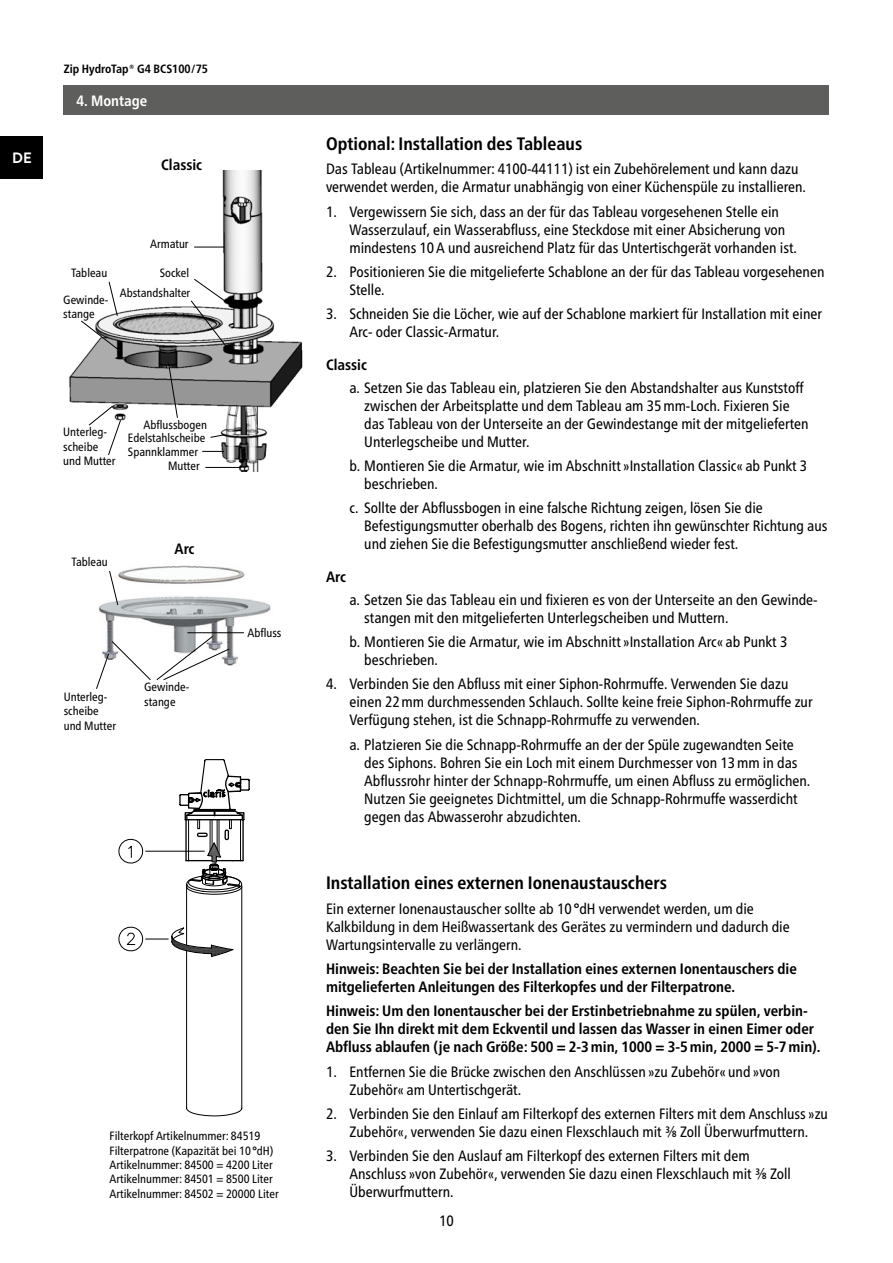
<style>
.page{position:relative;width:893px;height:1263px;background:#fff}
.page>*{position:absolute;margin:0;border:0;box-sizing:border-box;transform-origin:0 0}
.t1{font:700 condensed 18px "Frutiger Neue LTW1 G";color:#000}
.t2{font:condensed 15px/18px "Frutiger Neue LTW1 G";color:#000}
.t3{font:700 condensed 15px/18px "Frutiger Neue LTW1 G";color:#000}
.t4{font:700 condensed 15px "Frutiger Neue LTW1 G";color:#fff}
.t5{font:700 15px "Brandon Text";color:#fff}
.t6{font:condensed 12px/14.4px "Frutiger Neue LTW1 G";color:#000}
.t7{font:700 condensed 12px "Frutiger Neue LTW1 G";color:#000}
</style>
<div class="page">
<div style="left:0;top:136px;width:43px;height:43px;background:#000"></div>
<div style="left:64px;top:85px;width:765px;height:30px;background:#5e5e5d"></div>
<svg style="left:119px;top:759px;width:131px;height:357px"></svg>
<img style="left:69px;top:170px;width:234px;height:301px">
<svg style="left:191px;top:279px;width:39px;height:72px"></svg>
<svg style="left:168px;top:363px;width:10px;height:55px"></svg>
<svg style="left:81px;top:281px;width:39px;height:70px"></svg>
<svg style="left:210px;top:434px;width:15px;height:4px"></svg>
<svg style="left:202px;top:451px;width:22px;height:1px"></svg>
<hr style="left:194px;top:247px;width:31px;height:1px;background:#000">
<hr style="left:205px;top:467px;width:36px;height:1px;background:#000">
<svg style="left:88px;top:406px;width:33px;height:49px"></svg>
<img style="left:98px;top:565px;width:173px;height:101px">
<svg style="left:109px;top:570px;width:9px;height:35px"></svg>
<hr style="left:187px;top:632px;width:57px;height:1px;background:#000">
<svg style="left:96px;top:636px;width:134px;height:53px"></svg>
<p class="t5" style="left:12px;top:147px;width:21px">DE</p>
<p class="t7" style="left:64px;top:62px;width:146px">Zip HydroTap® G4 BCS100/75</p>
<p class="t4" style="left:77px;top:92px;width:72px">4. Montage</p>
<p class="t3" style="left:161px;top:156px;width:43px">Classic</p>
<p class="t6" style="left:150px;top:236px;width:40px">Armatur</p>
<p class="t6" style="left:71px;top:265px;width:38px">Tableau</p>
<p class="t6" style="left:160px;top:265px;width:31px">Sockel</p>
<p class="t6" style="left:63px;top:292px;width:46px">Gewinde&shy;stange</p>
<p class="t6" style="left:120px;top:286px;width:72px">Abstandshalter</p>
<p class="t6" style="left:63px;top:425px;width:54px">Unterleg&shy;scheibe und Mutter</p>
<p class="t6" style="left:144px;top:417px;width:65px">Abflussbogen</p>
<p class="t6" style="left:128px;top:445px;width:73px;line-height:14px;text-align:right">Spannklammer<br>Mutter</p>
<p class="t6" style="left:128px;top:431px;width:79px">Edelstahlscheibe</p>
<p class="t6" style="left:71px;top:554px;width:38px">Tableau</p>
<p class="t3" style="left:175px;top:540px;width:21px">Arc</p>
<p class="t6" style="left:64px;top:689px;width:54px">Unterleg&shy;scheibe und Mutter</p>
<p class="t6" style="left:144px;top:680px;width:46px">Gewinde&shy;stange</p>
<p class="t6" style="left:247px;top:626px;width:35px">Abfluss</p>
<p class="t6" style="left:110px;top:1129px;width:171px">Filterkopf Artikelnummer: 84519<br>Filterpatrone (Kapazität bei 10 °dH)<br>Artikelnummer: 84500 = 4200 Liter Artikelnummer: 84501 = 8500 Liter Artikelnummer: 84502 = 20000 Liter</p>
<p class="t1" style="left:326px;top:133px;width:258px">Optional: Installation des Tableaus</p>
<p class="t2" style="left:326px;top:160px;width:481px">Das Tableau (Artikelnummer: 4100-44111) ist ein Zubehörelement und kann dazu verwendet werden, die Armatur unabhängig von einer Küchenspüle zu installieren.</p>
<p class="t2" style="left:349px;top:202px;width:449px;text-indent:-23px">1. Vergewissern Sie sich, dass an der für das Tableau vorgesehenen Stelle ein<br>Wasserzulauf, ein Wasserabfluss, eine Steckdose mit einer Absicherung von mindestens 10A und ausreichend Platz für das Untertischgerät vorhanden ist.</p>
<p class="t2" style="left:349px;top:263px;width:476px;text-indent:-23px">2. Positionieren Sie die mitgelieferte Schablone an der für das Tableau vorgesehenen<br>Stelle.</p>
<p class="t2" style="left:349px;top:305px;width:474px;text-indent:-23px">3. Schneiden Sie die Löcher, wie auf der Schablone markiert für Installation mit einer<br>Arc- oder Classic-Armatur.</p>
<p class="t3" style="left:326px;top:356px;width:43px">Classic</p>
<p class="t2" style="left:364px;top:378px;width:446px;text-indent:-15px">a. Setzen Sie das Tableau ein, platzieren Sie den Abstandshalter aus Kunststoff zwischen der Arbeitsplatte und dem Tableau am 35mm-Loch. Fixieren Sie das Tableau von der Unterseite an der Gewindestange mit der mitgelieferten Unterlegscheibe und Mutter.</p>
<p class="t2" style="left:364px;top:457px;width:445px;text-indent:-15px">b. Montieren Sie die Armatur, wie im Abschnitt »Installation Classic« ab Punkt 3 beschrieben.</p>
<p class="t2" style="left:364px;top:499px;width:465px;text-indent:-15px">c. Sollte der Abflussbogen in eine falsche Richtung zeigen, lösen Sie die<br>Befestigungsmutter oberhalb des Bogens, richten ihn gewünschter Richtung aus und ziehen Sie die Befestigungsmutter anschließend wieder fest.</p>
<p class="t3" style="left:326px;top:568px;width:21px">Arc</p>
<p class="t2" style="left:364px;top:590px;width:454px;text-indent:-15px">a. Setzen Sie das Tableau ein und fixieren es von der Unterseite an den Gewinde&shy;stangen mit den mitgelieferten Unterlegscheiben und Muttern.</p>
<p class="t2" style="left:364px;top:633px;width:425px;text-indent:-15px">b. Montieren Sie die Armatur, wie im Abschnitt »Installation Arc« ab Punkt 3 beschrieben.</p>
<p class="t2" style="left:349px;top:675px;width:465px;text-indent:-23px">4. Verbinden Sie den Abfluss mit einer Siphon-Rohrmuffe. Verwenden Sie dazu einen 22mm durchmessenden Schlauch. Sollte keine freie Siphon-Rohrmuffe zur<br>Verfügung stehen, ist die Schnapp-Rohrmuffe zu verwenden.</p>
<p class="t2" style="left:364px;top:735px;width:448px;text-indent:-15px">a. Platzieren Sie die Schnapp-Rohrmuffe an der der Spüle zugewandten Seite des Siphons. Bohren Sie ein Loch mit einem Durchmesser von 13mm in das Abflussrohr hinter der Schnapp-Rohrmuffe, um einen Abfluss zu ermöglichen.<br>Nutzen Sie geeignetes Dichtmittel, um die Schnapp-Rohrmuffe wasserdicht gegen das Abwasserohr abzudichten.</p>
<p class="t1" style="left:326px;top:872px;width:342px">Installation eines externen Ionenaustauschers</p>
<p class="t2" style="left:326px;top:899px;width:465px">Ein externer Ionenaustauscher sollte ab 10 °dH verwendet werden, um die<br>Kalkbildung in dem Heißwassertank des Gerätes zu vermindern und dadurch die<br>Wartungsintervalle zu verlängern.</p>
<p class="t3" style="left:326px;top:959px;width:472px">Hinweis: Beachten Sie bei der Installation eines externen Ionentauschers die mitgelieferten Anleitungen des Filterkopfes und der Filterpatrone.</p>
<p class="t3" style="left:326px;top:1002px;width:496px">Hinweis: Um den Ionentauscher bei der Erstinbetriebnahme zu spülen, verbin&shy;den Sie Ihn direkt mit dem Eckventil und lassen das Wasser in einen Eimer oder<br>Abfluss ablaufen (je nach Größe: 500 = 2-3min, 1000 = 3-5min, 2000 = 5-7min).</p>
<p class="t2" style="left:349px;top:1062px;width:432px;text-indent:-23px">1. Entfernen Sie die Brücke zwischen den Anschlüssen »zu Zubehör« und »von<br>Zubehör« am Untertischgerät.</p>
<p class="t2" style="left:326px;top:1105px;width:503px;text-align:center">2. Verbinden Sie den Einlauf am Filterkopf des externen Filters mit dem Anschluss »zu<br>Zubehör«, verwenden Sie dazu einen Flexschlauch mit ⅜ Zoll Überwurfmuttern.</p>
<p class="t2" style="left:349px;top:1147px;width:443px;text-indent:-23px">3. Verbinden Sie den Auslauf am Filterkopf des externen Filters mit dem<br>Anschluss »von Zubehör«, verwenden Sie dazu einen Flexschlauch mit ⅜ Zoll<br>Überwurfmuttern.</p>
<p class="t2" style="left:439px;top:1212px;width:16px">10</p>
</div>
